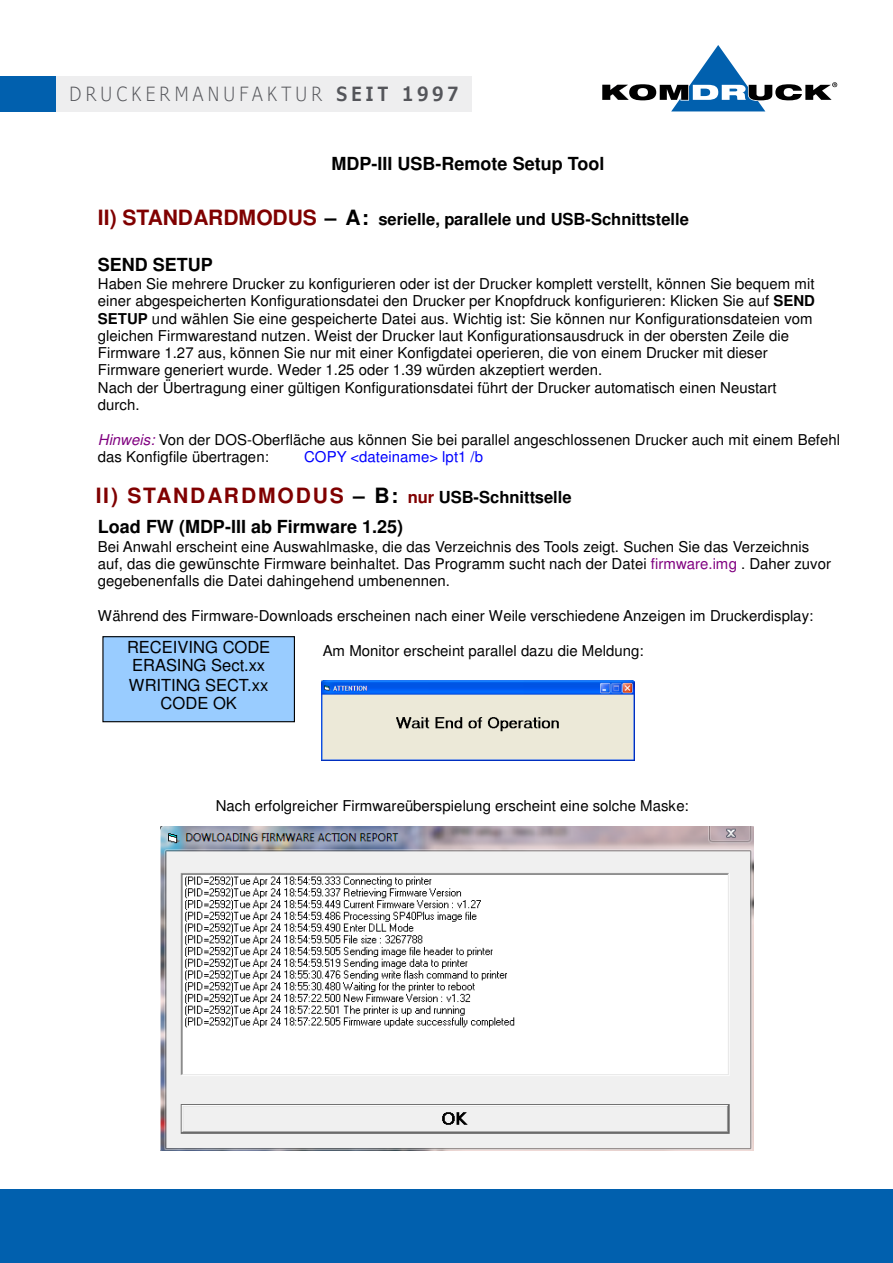
<style>
.page{position:relative;width:893px;height:1263px;background:#fff}
.page>*{position:absolute;margin:0;border:0;box-sizing:border-box;transform-origin:0 0}
.t1{font:700 21px "Helvetica";letter-spacing:.085em;color:#800000}
.t2{font:300 condensed 19.5px/14.4px "Verdana Pro";letter-spacing:.22em;color:#54555a}
.t3{font:700 18px "Helvetica";color:#000}
.t4{font:700 16.5px "Helvetica";color:#000}
.t5{font:16.5px/18.9px "Helvetica";letter-spacing:-.005em;color:#000;text-align:center}
.t6{font:15px/17.2px "Helvetica";color:#000}
.t7{font:15px "Helvetica";color:#00f}
.s1{font-weight:600}
.s2{font-size:21px;color:#800000}
.s3{font-size:21px}
.s4{font-weight:700}
.s5{font-style:italic;color:#800080}
.s6{color:#000}
.s7{font-size:16.5px}
.s8{font-size:16.5px;color:#000}
.s9{color:#800080}
</style>
<div class="page">
<div style="left:0;top:1190px;width:893px;height:73px;background:#0160ae"></div>
<div style="left:56px;top:76px;width:416px;height:36px;background:#eeeeef"></div>
<div style="left:0;top:76px;width:56px;height:36px;background:#0160ae"></div>
<svg style="left:602px;top:45px;width:235px;height:66px"></svg>
<img style="left:160px;top:827px;width:593px;height:324px">
<div style="left:103px;top:637px;width:191px;height:85px;background:#9cf"></div>
<div style="left:102px;top:636px;width:193px;height:86px;border:1px solid #000"></div>
<img style="left:322px;top:681px;width:313px;height:80px">
<h2 class="t2" style="left:69px;top:73px;width:405px;text-indent:14px">DRUCKERMANUFAKTUR <span class="s1">SEIT 1997<br></span>DRUCKERMANUFAKTUR <span class="s1">SEIT 1997</span></h2>
<p class="t3" style="left:331px;top:156px;width:274px">MDP-III USB-Remote Setup Tool</p>
<p class="t4" style="left:98px;top:212px;width:592px"><span class="s2">II) STANDARDMODUS</span> <span class="s3">– A:</span> serielle, parallele und USB-Schnittstelle</p>
<p class="t3" style="left:98px;top:258px;width:117px">SEND SETUP</p>
<p class="t6" style="left:98px;top:275px;width:719px">Haben Sie mehrere Drucker zu konfigurieren oder ist der Drucker komplett verstellt, können Sie bequem mit einer abgespeicherten Konfigurationsdatei den Drucker per Knopfdruck konfigurieren: Klicken Sie auf <span class="s4">SEND SETUP</span> und wählen Sie eine gespeicherte Datei aus. Wichtig ist: Sie können nur Konfigurationsdateien vom gleichen Firmwarestand nutzen. Weist der Drucker laut Konfigurationsausdruck in der obersten Zeile die Firmware 1.27 aus, können Sie nur mit einer Konfigdatei operieren, die von einem Drucker mit dieser Firmware generiert wurde. Weder 1.25 oder 1.39 würden akzeptiert werden.<br>Nach der Übertragung einer gültigen Konfigurationsdatei führt der Drucker automatisch einen Neustart durch.</p>
<p class="t6" style="left:98px;top:431px;width:744px"><span class="s5">Hinweis:</span> Von der DOS-Oberfläche aus können Sie bei parallel angeschlossenen Drucker auch mit einem Befehl das Konfigfile übertragen:</p>
<p class="t7" style="left:304px;top:448px;width:181px">COPY &lt;dateiname&gt; lpt1 /b</p>
<h1 class="t1" style="left:96px;top:487px;width:477px">II) STANDARDMODUS <span class="s6">– B:</span> <span class="s7">nur</span> <span class="s8">USB-Schnittselle</span></h1>
<p class="t3" style="left:98px;top:520px;width:307px">Load FW (MDP-III ab Firmware 1.25)</p>
<p class="t6" style="left:98px;top:538px;width:735px">Bei Anwahl erscheint eine Auswahlmaske, die das Verzeichnis des Tools zeigt. Suchen Sie das Verzeichnis auf, das die gewünschte Firmware beinhaltet. Das Programm sucht nach der Datei <span class="s9">firmware.img</span> . Daher zuvor gegebenenfalls die Datei dahingehend umbenennen.</p>
<p class="t6" style="left:98px;top:607px;width:717px">Während des Firmware-Downloads erscheinen nach einer Weile verschiedene Anzeigen im Druckerdisplay:</p>
<p class="t6" style="left:323px;top:642px;width:322px">Am Monitor erscheint parallel dazu die Meldung:</p>
<p class="t5" style="left:127px;top:637px;width:145px">RECEIVING CODE<br>ERASING Sect.xx<br>WRITING SECT.xx<br>CODE OK</p>
<p class="t6" style="left:216px;top:797px;width:475px">Nach erfolgreicher Firmwareüberspielung erscheint eine solche Maske:</p>
</div>
